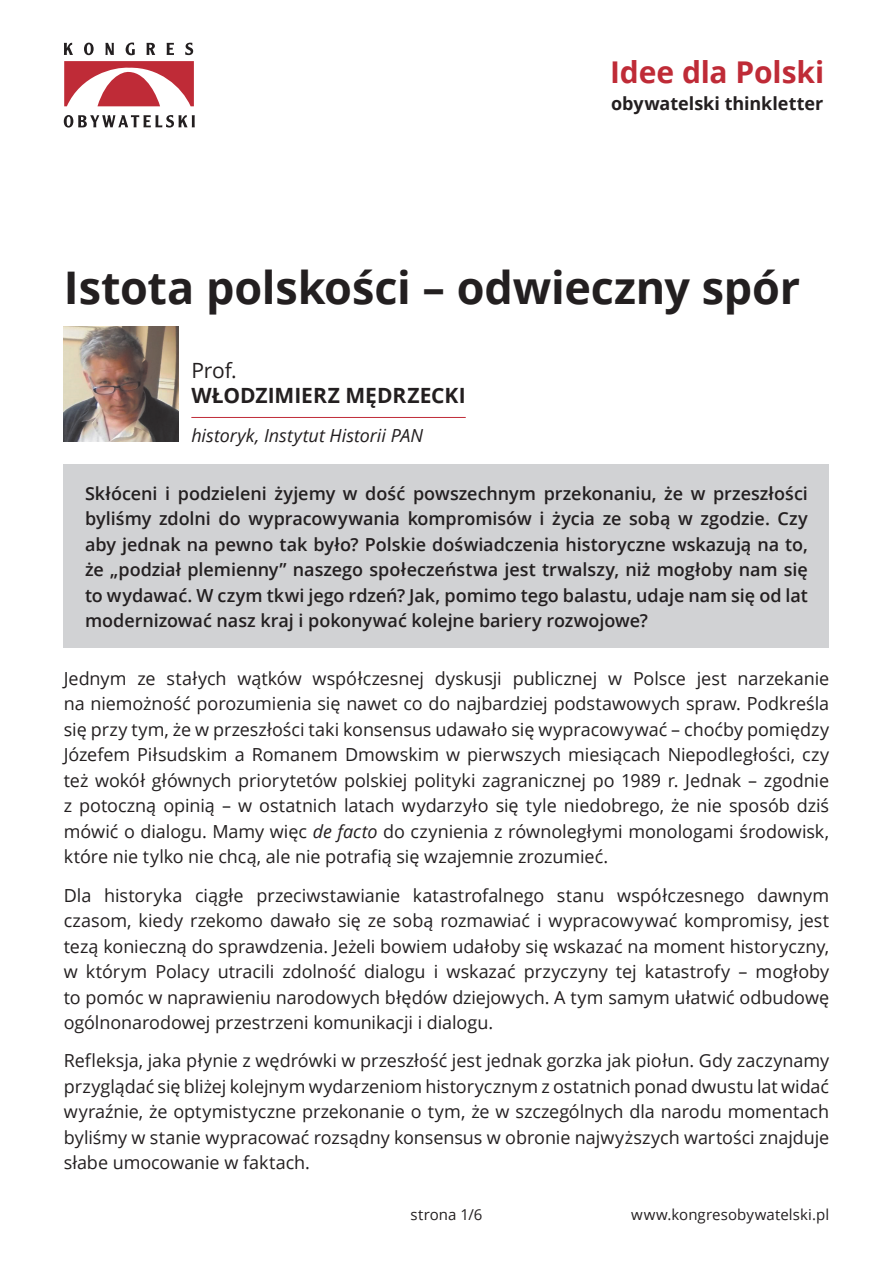
<style>
.page{position:relative;width:893px;height:1263px;background:#fff}
.page>*{position:absolute;margin:0;border:0;box-sizing:border-box;transform-origin:0 0}
.Tytuł{font:700 45px "Open Sans";letter-spacing:-.005em;color:#231f20}
.t1{font:700 30px "Open Sans";letter-spacing:-.005em;color:#bf2b37}
.Imię_i_nazwisko_podk{font:700 21px "Open Sans";color:#231f20}
.tytuł_naukowy{font:21px "Open Sans";color:#231f20}
.t2{font:18px/25.5px "Open Sans";letter-spacing:-.005em;color:#231f20;text-align:justify}
.Od_redakcji_-_tekst{font:600 18px/25.5px "Open Sans";letter-spacing:-.005em;color:#231f20;text-align:justify}
.afiliacja{font:italic 18px "Open Sans";color:#231f20}
.t3{font:700 18px "Open Sans";color:#231f20}
.stopka{font:15px "Open Sans";letter-spacing:.005em;color:#231f20}
.numer_prawy{font:15px "Open Sans";letter-spacing:.005em;color:#231f20}
.s1{font-style:italic}
</style>
<div class="page">
<svg style="left:64px;top:43px;width:9px;height:12px"></svg>
<svg style="left:84px;top:43px;width:10px;height:12px"></svg>
<svg style="left:105px;top:43px;width:9px;height:12px"></svg>
<svg style="left:126px;top:43px;width:9px;height:12px"></svg>
<svg style="left:147px;top:43px;width:8px;height:12px"></svg>
<svg style="left:167px;top:43px;width:7px;height:12px"></svg>
<svg style="left:185px;top:43px;width:8px;height:12px"></svg>
<svg style="left:64px;top:115px;width:131px;height:13px"></svg>
<svg style="left:64px;top:61px;width:130px;height:45px"></svg>
<img style="left:64px;top:327px;width:115px;height:114px">
<hr style="left:191px;top:417px;width:275px;height:1px;background:#bf2b37">
<div style="left:64px;top:464px;width:765px;height:184px;background:#d1d2d4"></div>
<h2 class="t1" style="left:610px;top:51px;width:216px">Idee dla Polski</h2>
<p class="t3" style="left:611px;top:91px;width:214px">obywatelski thinkletter</p>
<p class="Tytuł" style="left:64px;top:256px;width:738px">Istota polskości – odwieczny spór</p>
<p class="tytuł_naukowy" style="left:191px;top:356px;width:47px">Prof.</p>
<p class="Imię_i_nazwisko_podk" style="left:191px;top:381px;width:276px">WŁODZIMIERZ MĘDRZECKI</p>
<p class="afiliacja" style="left:191px;top:423px;width:233px">historyk, Instytut Historii PAN</p>
<p class="Od_redakcji_-_tekst" style="left:85px;top:480px;width:724px">Skłóceni i podzieleni żyjemy w dość powszechnym przekonaniu, że w przeszłości byliśmy zdolni do wypracowywania kompromisów i życia ze sobą w zgodzie. Czy aby jednak na pewno tak było? Polskie doświadczenia historyczne wskazują na to, że „podział plemienny” naszego społeczeństwa jest trwalszy, niż mogłoby nam się to wydawać. W czym tkwi jego rdzeń? Jak, pomimo tego balastu, udaje nam się od lat modernizować nasz kraj i pokonywać kolejne bariery rozwojowe?</p>
<p class="t2" style="left:64px;top:665px;width:767px">Jednym ze stałych wątków współczesnej dyskusji publicznej w Polsce jest narzekanie na niemożność porozumienia się nawet co do najbardziej podstawowych spraw. Podkreśla się przy tym, że w przeszłości taki konsensus udawało się wypracowywać – choćby pomiędzy Józefem Piłsudskim a Romanem Dmowskim w pierwszych miesiącach Niepodległości, czy też wokół głównych priorytetów polskiej polityki zagranicznej po 1989 r. Jednak – zgodnie z potoczną opinią – w ostatnich latach wydarzyło się tyle niedobrego, że nie sposób dziś mówić o dialogu. Mamy więc <span class="s1">de facto</span> do czynienia z równoległymi monologami środowisk, które nie tylko nie chcą, ale nie potrafią się wzajemnie zrozumieć.</p>
<p class="t2" style="left:64px;top:882px;width:767px">Dla historyka ciągłe przeciwstawianie katastrofalnego stanu współczesnego dawnym czasom, kiedy rzekomo dawało się ze sobą rozmawiać i wypracowywać kompromisy, jest tezą konieczną do sprawdzenia. Jeżeli bowiem udałoby się wskazać na moment historyczny, w którym Polacy utracili zdolność dialogu i wskazać przyczyny tej katastrofy – mogłoby to pomóc w naprawieniu narodowych błędów dziejowych. A tym samym ułatwić odbudowę ogólnonarodowej przestrzeni komunikacji i dialogu.</p>
<p class="t2" style="left:64px;top:1048px;width:767px">Refleksja, jaka płynie z wędrówki w przeszłość jest jednak gorzka jak piołun. Gdy zaczynamy przyglądać się bliżej kolejnym wydarzeniom historycznym z ostatnich ponad dwustu lat widać wyraźnie, że optymistyczne przekonanie o tym, że w szczególnych dla narodu momentach byliśmy w stanie wypracować rozsądny konsensus w obronie najwyższych wartości znajduje słabe umocowanie w faktach.</p>
<p class="numer_prawy" style="left:411px;top:1205px;width:73px">strona 1/6</p>
<p class="stopka" style="left:631px;top:1205px;width:199px">www.kongresobywatelski.pl</p>
</div>
